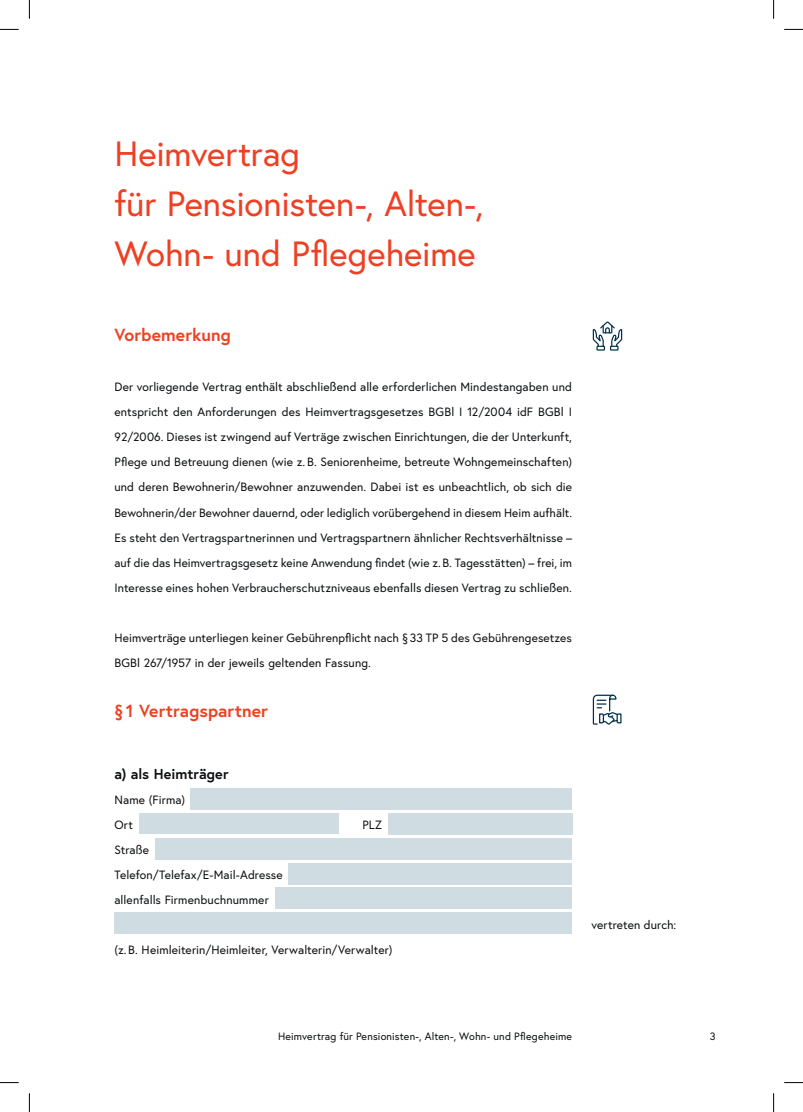
<style>
.page{position:relative;width:803px;height:1112px;background:#fff}
.page>*{position:absolute;margin:0;border:0;box-sizing:border-box;transform-origin:0 0}
.t1{font:35px/50px "Europa Austria";letter-spacing:-.005em;color:#ee4023}
.t2{font:700 17.5px "Europa Austria";letter-spacing:.005em;color:#ee4023}
.t3{font:700 14.38px "Europa Austria";color:#0b0e10}
.t4{font:12px/25px "Europa Austria";letter-spacing:.01em;color:#0b0e10}
.t5{font:10.62px "Europa Austria";letter-spacing:.015em;color:#0b0e10}
</style>
<div class="page">
<div style="left:191px;top:788px;width:381px;height:21px;background:#cfdce2"></div>
<div style="left:139px;top:813px;width:200px;height:20px;background:#cfdce2"></div>
<div style="left:388px;top:813px;width:184px;height:21px;background:#cfdce2"></div>
<div style="left:155px;top:837px;width:417px;height:22px;background:#cfdce2"></div>
<div style="left:289px;top:862px;width:283px;height:22px;background:#cfdce2"></div>
<div style="left:276px;top:887px;width:296px;height:21px;background:#cfdce2"></div>
<div style="left:114px;top:912px;width:458px;height:21px;background:#cfdce2"></div>
<div style="left:610px;top:345px;width:8px;height:5px;border:1px solid #01324d"></div>
<div style="left:596px;top:345px;width:9px;height:5px;border:1px solid #01324d"></div>
<svg style="left:592px;top:321px;width:31px;height:26px"></svg>
<svg style="left:592px;top:694px;width:30px;height:31px"></svg>
<svg style="left:0;top:29px;width:19px;height:1px"></svg>
<svg style="left:784px;top:29px;width:19px;height:1px"></svg>
<svg style="left:0;top:1082px;width:19px;height:1px"></svg>
<svg style="left:784px;top:1082px;width:19px;height:1px"></svg>
<svg style="left:29px;top:0;width:1px;height:19px"></svg>
<svg style="left:29px;top:1093px;width:1px;height:18px"></svg>
<svg style="left:773px;top:0;width:1px;height:19px"></svg>
<svg style="left:773px;top:1093px;width:1px;height:18px"></svg>
<h1 class="t1" style="left:114px;top:128px;width:371px">Heimvertrag<br>für Pensionisten-, Alten-,<br>Wohn- und Pflegeheime</h1>
<h2 class="t2" style="left:114px;top:323px;width:118px">Vorbemerkung</h2>
<p class="t4" style="left:114px;top:374px;width:459px;text-align:justify">Der vorliegende Vertrag enthält abschließend alle erforderlichen Mindestangaben und entspricht den Anforderungen des Heimvertragsgesetzes BGBl I 12/2004 idF BGBl I 92/2006. Dieses ist zwingend auf Verträge zwischen Einrichtungen, die der Unterkunft, Pflege und Betreuung dienen (wie z. B. Seniorenheime, betreute Wohngemeinschaften) und deren Bewohnerin/Bewohner anzuwenden. Dabei ist es unbeachtlich, ob sich die Bewohnerin/der Bewohner dauernd, oder lediglich vorübergehend in diesem Heim aufhält.<br>Es steht den Vertragspartnerinnen und Vertragspartnern ähnlicher Rechtsverhältnisse – auf die das Heimvertragsgesetz keine Anwendung findet (wie z.B. Tagesstätten) – frei, im Interesse eines hohen Verbraucherschutzniveaus ebenfalls diesen Vertrag zu schließen.</p>
<p class="t4" style="left:114px;top:624px;width:459px">Heimverträge unterliegen keiner Gebührenpflicht nach § 33 TP 5 des Gebührengesetzes<br>BGBl 267/1957 in der jeweils geltenden Fassung.</p>
<h2 class="t2" style="left:114px;top:698px;width:155px">§ 1 Vertragspartner</h2>
<p class="t3" style="left:114px;top:764px;width:116px">a) als Heimträger</p>
<p class="t4" style="left:114px;top:787px;width:72px">Name (Firma)<br>Ort</p>
<p class="t4" style="left:114px;top:837px;width:170px">Straße<br>Telefon/Telefax/E-Mail-Adresse allenfalls Firmenbuchnummer</p>
<p class="t4" style="left:362px;top:812px;width:21px">PLZ</p>
<p class="t4" style="left:114px;top:937px;width:279px">(z. B. Heimleiterin/Heimleiter, Verwalterin/Verwalter)</p>
<p class="t4" style="left:591px;top:912px;width:86px">vertreten durch:</p>
<p class="t5" style="left:278px;top:1029px;width:295px">Heimvertrag für Pensionisten-, Alten-, Wohn- und Pflegeheime</p>
<p class="t5" style="left:710px;top:1029px;width:7px">3</p>
</div>
